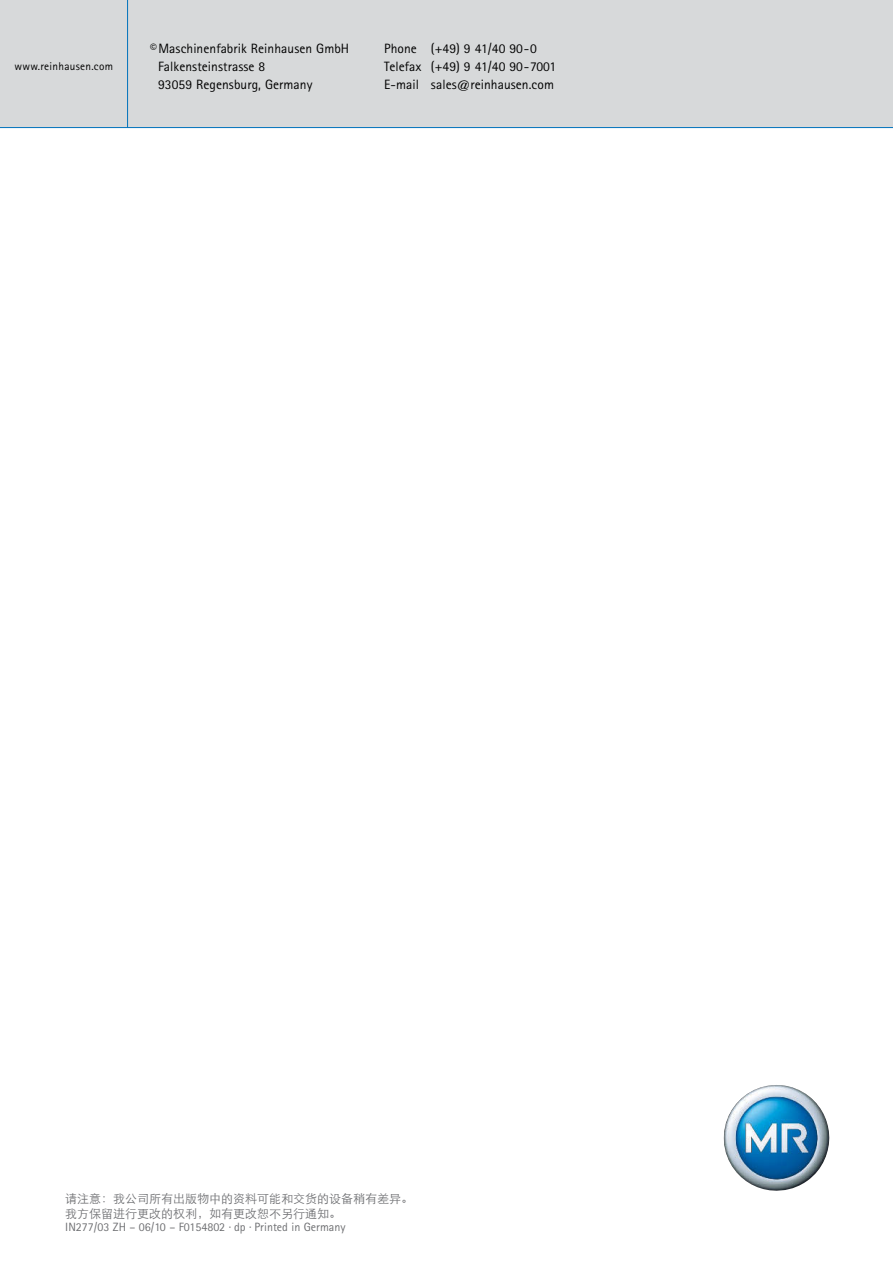
<style>
.page{position:relative;width:893px;height:1263px;background:#fff}
.page>*{position:absolute;margin:0;border:0;box-sizing:border-box;transform-origin:0 0}
.t1{font:13.5px/18px "Rotis Sans Serif";letter-spacing:.005em;color:#000}
.t2{font:300 12px/15.3px "ST Heiti SC";color:#6d6e71}
.t3{font:12px "Rotis Sans Serif";color:#6d6e71}
.t4{font:11.25px "Rotis Sans Serif";letter-spacing:.025em;color:#000}
</style>
<div class="page">
<div style="left:0;top:0;width:893px;height:128px;background:#d7d9da"></div>
<img style="left:724px;top:1085px;width:105px;height:106px">
<hr style="left:127px;top:0;width:1px;height:128px;background:#0072bc">
<hr style="left:0;top:127px;width:893px;height:1px;background:#0072bc">
<p class="t4" style="left:15px;top:62px;width:100px">www.reinhausen.com</p>
<p class="t1" style="left:158px;top:41px;width:193px;text-indent:-8px">©Maschinenfabrik Reinhausen GmbH<br>Falkensteinstrasse 8<br>93059 Regensburg, Germany</p>
<p class="t1" style="left:384px;top:41px;width:174px">Phone (+49) 9 41/40 90-0<br>Telefax (+49) 9 41/40 90-7001<br>E-mail sales@reinhausen.com</p>
<p class="t2" style="left:65px;top:1190px;width:349px">请注意：我公司所有出版物中的资料可能和交货的设备稍有差异。我方保留进行更改的权利，如有更改恕不另行通知。</p>
<p class="t3" style="left:65px;top:1223px;width:282px">IN277/03 ZH – 06/10 – F0154802 · dp · Printed in Germany</p>
</div>
